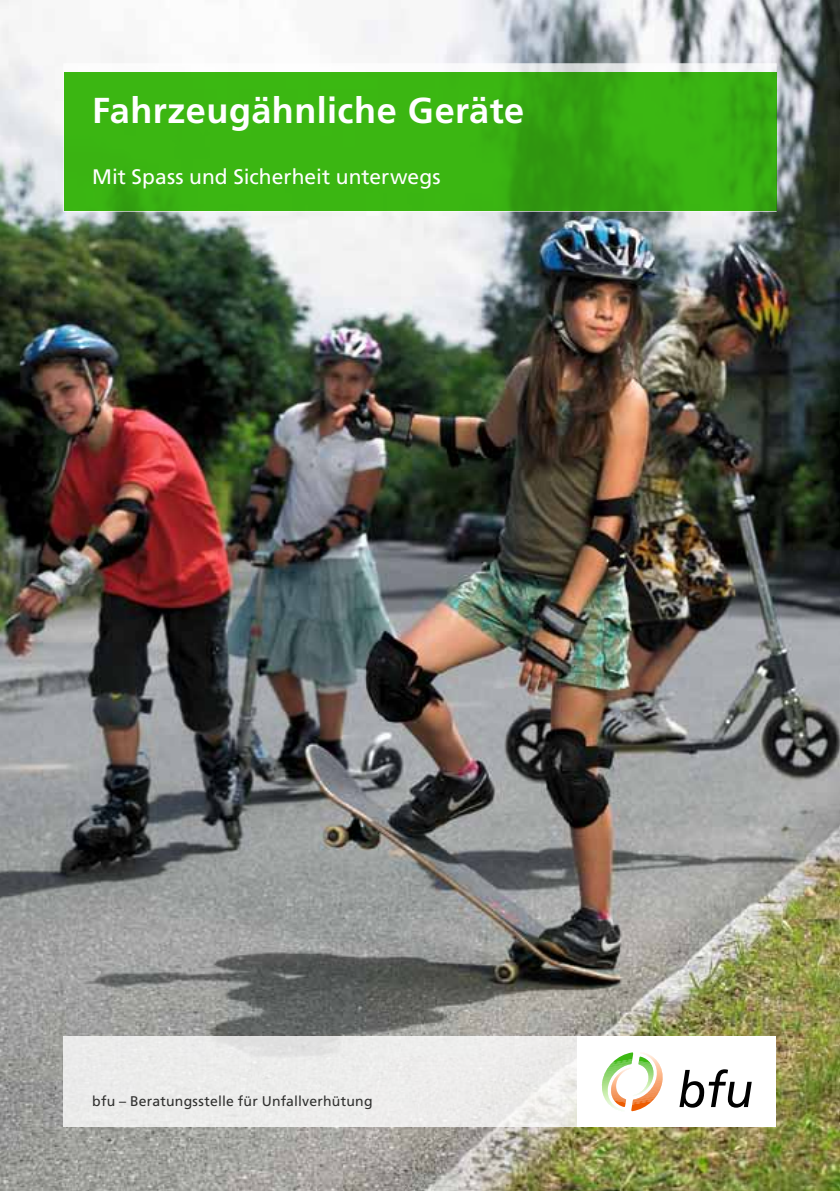
<style>
.page{position:relative;width:840px;height:1191px;background:#fff}
.page>*{position:absolute;margin:0;border:0;box-sizing:border-box;transform-origin:0 0}
.t1{font:700 36px "Frutiger LT Com";letter-spacing:.01em;color:#fff}
.t2{font:21px "Frutiger LT Com";color:#fff}
.t3{font:14px "Frutiger LT Com";letter-spacing:.015em;color:#30302f}
</style>
<div class="page">
<img style="left:0;top:0;width:839px;height:1191px">
<div style="left:64px;top:1036px;width:711px;height:91px;background:#ececeb"></div>
<div style="left:577px;top:1036px;width:198px;height:91px;background:#fff"></div>
<svg style="left:679px;top:1069px;width:72px;height:38px"></svg>
<svg style="left:602px;top:1052px;width:61px;height:59px"></svg>
<svg style="left:64px;top:64px;width:711px;height:8px"></svg>
<svg style="left:64px;top:72px;width:711px;height:139px;fill:#3bb612"></svg>
<h1 class="t1" style="left:92px;top:89px;width:433px">Fahrzeugähnliche Geräte</h1>
<h2 class="t2" style="left:92px;top:165px;width:350px">Mit Spass und Sicherheit unterwegs</h2>
<p class="t3" style="left:92px;top:1092px;width:282px">bfu – Beratungsstelle für Unfallverhütung</p>
</div>
